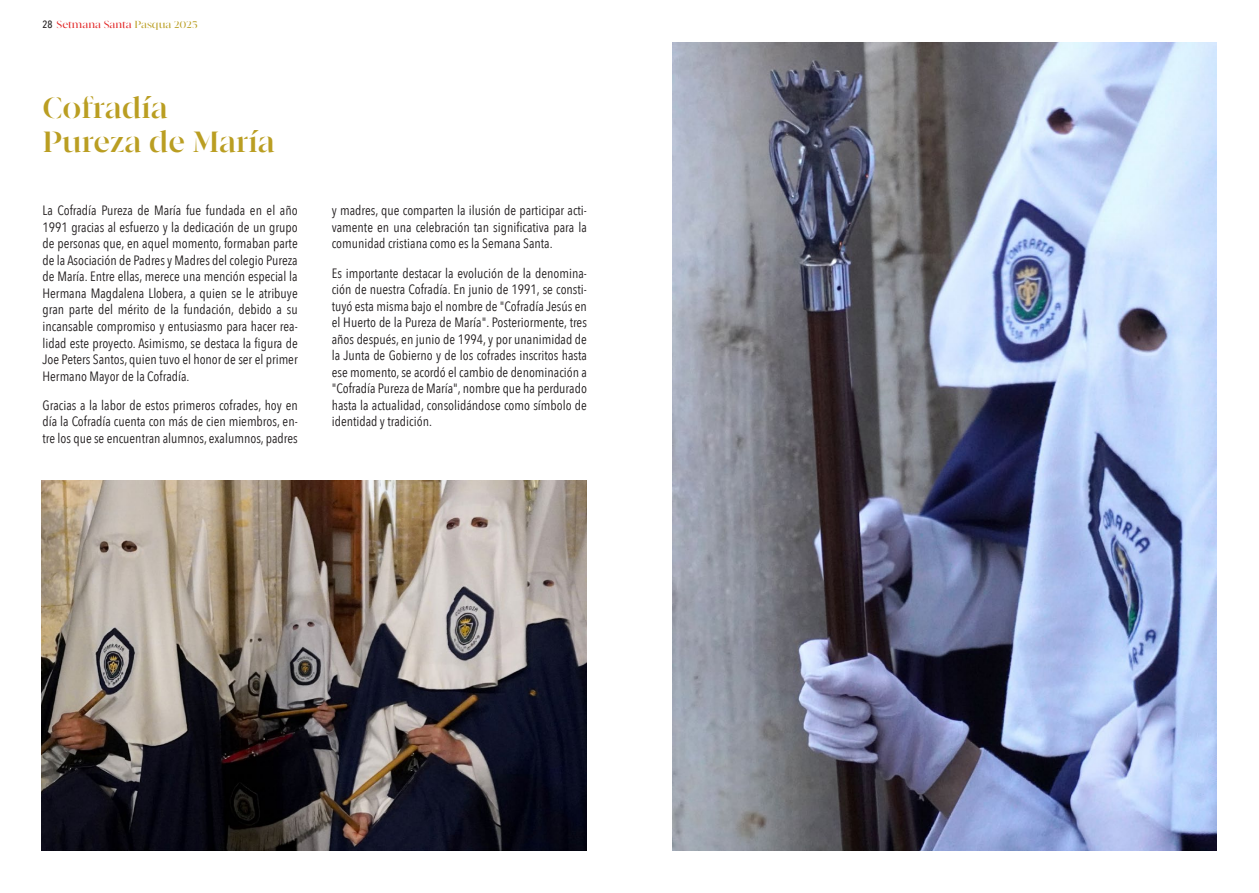
<style>
.page{position:relative;width:1259px;height:893px;background:#fff}
.page>*{position:absolute;margin:0;border:0;box-sizing:border-box;transform-origin:0 0}
.t1{font:700 30px "Amarela Stencil";color:#ba9e22}
.t2{font:13.5px/16.5px "Avenir Next Condensed";color:#231f20;text-align:justify}
.t3{font:10.5px "Amarela Stencil";color:#e22525}
.s1{font-family:"Avenir Next Condensed";font-weight:500;color:#231f20}
.s2{color:#ba9e22}
</style>
<div class="page">
<img style="left:672px;top:43px;width:544px;height:807px">
<img style="left:42px;top:480px;width:544px;height:370px">
<p class="t3" style="left:43px;top:17px;width:157px"><span class="s1">28</span> Setmana Santa <span class="s2">Pasqua 2025</span></p>
<p class="t1" style="left:43px;top:89px;width:127px">Cofradía</p>
<p class="t1" style="left:43px;top:123px;width:234px">Pureza de María</p>
<p class="t2" style="left:43px;top:202px;width:257px">La Cofradía Pureza de María fue fundada en el año 1991 gracias al esfuerzo y la dedicación de un grupo de personas que, en aquel momento, formaban parte de la Asociación de Padres y Madres del colegio Pureza de María. Entre ellas, merece una mención especial la Hermana Magdalena Llobera, a quien se le atribuye gran parte del mérito de la fundación, debido a su incansable compromiso y entusiasmo para hacer rea&shy;lidad este proyecto. Asimismo, se destaca la figura de Joe Peters Santos, quien tuvo el honor de ser el primer Hermano Mayor de la Cofradía.</p>
<p class="t2" style="left:43px;top:396px;width:257px">Gracias a la labor de estos primeros cofrades, hoy en día la Cofradía cuenta con más de cien miembros, en&shy;tre los que se encuentran alumnos, exalumnos, padres</p>
<p class="t2" style="left:332px;top:202px;width:257px">y madres, que comparten la ilusión de participar acti&shy;vamente en una celebración tan significativa para la comunidad cristiana como es la Semana Santa.</p>
<p class="t2" style="left:332px;top:264px;width:257px">Es importante destacar la evolución de la denomina&shy;ción de nuestra Cofradía. En junio de 1991, se consti&shy;tuyó esta misma bajo el nombre de "Cofradía Jesús en el Huerto de la Pureza de María". Posteriormente, tres años después, en junio de 1994, y por unanimidad de la Junta de Gobierno y de los cofrades inscritos hasta ese momento, se acordó el cambio de denominación a "Cofradía Pureza de María", nombre que ha perdurado hasta la actualidad, consolidándose como símbolo de identidad y tradición.</p>
</div>
